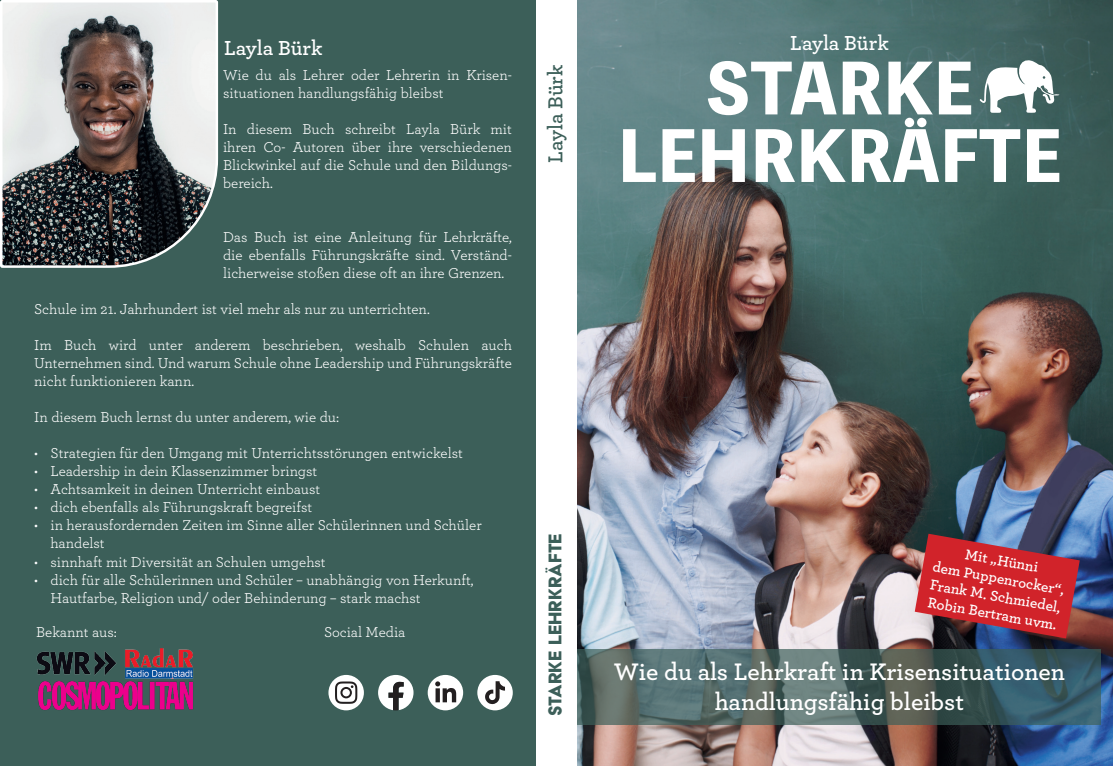
<style>
.page{position:relative;width:1113px;height:766px;background:#fff}
.page>*{position:absolute;margin:0;border:0;box-sizing:border-box;transform-origin:0 0}
.t1{font:800 67.62px/67.5px "Toppan Bunkyu Midashi Gothic Std N";color:#fff;text-align:center}
.t2{font:600 25.12px/30.1px "Archer";color:#fff;text-align:center}
.t3{font:600 21.25px "Archer";letter-spacing:-.01em;color:#fff}
.t4{font:21.25px "Acier BAT Text Solid";color:#3c5f59}
.t5{font:600 21.25px "Archer";letter-spacing:-.01em;color:#3c5f59}
.t6{font:15px/18px "Archer";color:#fff}
.t7{font:600 15px/18px "Archer";color:#fff;text-align:center}
</style>
<div class="page">
<div style="left:0;top:0;width:535px;height:765px;background:#3c5f59"></div>
<svg style="left:0;top:0;width:219px;height:268px;background:#888"></svg>
<img style="left:36px;top:651px;width:81px;height:24px">
<img style="left:125px;top:648px;width:68px;height:30px">
<img style="left:38px;top:681px;width:155px;height:29px">
<svg style="left:328px;top:674px;width:36px;height:36px"></svg>
<svg style="left:335px;top:681px;width:22px;height:22px"></svg>
<svg style="left:378px;top:674px;width:35px;height:36px"></svg>
<div style="left:428px;top:674px;width:35px;height:36px;background:#fff;border-radius:50%"></div>
<svg style="left:435px;top:681px;width:21px;height:21px"></svg>
<div style="left:477px;top:674px;width:36px;height:36px;background:#fff;border-radius:50%"></div>
<svg style="left:485px;top:681px;width:20px;height:23px"></svg>
<img style="left:578px;top:0;width:535px;height:765px">
<svg style="left:578px;top:648px;width:523px;height:76px;background:#4d6465"></svg>
<svg style="left:979px;top:59px;width:80px;height:54px"></svg>
<svg style="left:914px;top:533px;width:165px;height:105px;background:#ad3541"></svg>
<h3 class="t3" style="left:224px;top:32px;width:100px">Layla Bürk</h3>
<p class="t6" style="left:223px;top:65px;width:290px">Wie du als Lehrer oder Lehrerin in Krisen&shy;situationen handlungsfähig bleibst</p>
<p class="t6" style="left:223px;top:119px;width:290px;text-align:justify">In diesem Buch schreibt Layla Bürk mit ihren Co- Autoren über ihre verschiedenen Blickwinkel auf die Schule und den Bildungs&shy;bereich.</p>
<p class="t6" style="left:223px;top:227px;width:290px;text-align:justify">Das Buch ist eine Anleitung für Lehrkräfte, die ebenfalls Führungskräfte sind. Verständ&shy;licherweise stoßen diese oft an ihre Grenzen.</p>
<p class="t6" style="left:34px;top:299px;width:397px">Schule im 21. Jahrhundert ist viel mehr als nur zu unterrichten.</p>
<p class="t6" style="left:34px;top:335px;width:479px;text-align:justify">Im Buch wird unter anderem beschrieben, weshalb Schulen auch Unternehmen sind. Und warum Schule ohne Leadership und Führungskräfte nicht funktionieren kann.</p>
<p class="t6" style="left:34px;top:407px;width:306px">In diesem Buch lernst du unter anderem, wie du:</p>
<p class="t6" style="left:34px;top:443px;width:430px">• Strategien für den Umgang mit Unterrichtsstörungen entwickelst</p>
<p class="t6" style="left:34px;top:461px;width:284px">• Leadership in dein Klassenzimmer bringst</p>
<p class="t6" style="left:34px;top:479px;width:287px">• Achtsamkeit in deinen Unterricht einbaust</p>
<p class="t6" style="left:34px;top:497px;width:279px">• dich ebenfalls als Führungskraft begreifst</p>
<p class="t6" style="left:51px;top:515px;width:433px;text-indent:-16px">• in herausfordernden Zeiten im Sinne aller Schülerinnen und Schüler handelst</p>
<p class="t6" style="left:34px;top:551px;width:293px">• sinnhaft mit Diversität an Schulen umgehst</p>
<p class="t6" style="left:51px;top:569px;width:424px;text-indent:-16px">• dich für alle Schülerinnen und Schüler – unabhängig von Herkunft,<br>Hautfarbe, Religion und/ oder Behinderung – stark machst</p>
<p class="t6" style="left:36px;top:622px;width:82px">Bekannt aus:</p>
<p class="t6" style="left:324px;top:622px;width:83px">Social Media</p>
<h3 class="t5" style="left:539px;top:163px;width:100px;rotate:-90deg">Layla Bürk</h3>
<h3 class="t4" style="left:544px;top:715px;width:184px;rotate:-90deg">Starke Lehrkräfte</h3>
<h3 class="t3" style="left:790px;top:27px;width:100px">Layla Bürk</h3>
<h1 class="t1" style="left:617px;top:52px;width:445px">STARKE<br>LEHRKRÄFTE</h1>
<p class="t7" style="left:937px;top:539px;width:135px;rotate:10deg">Mit „Hünni<br>dem Puppenrocker“,<br>Frank M. Schmiedel,<br>Robin Bertram uvm.</p>
<h2 class="t2" style="left:614px;top:655px;width:452px">Wie du als Lehrkraft in Krisensituationen handlungsfähig bleibst</h2>
</div>
